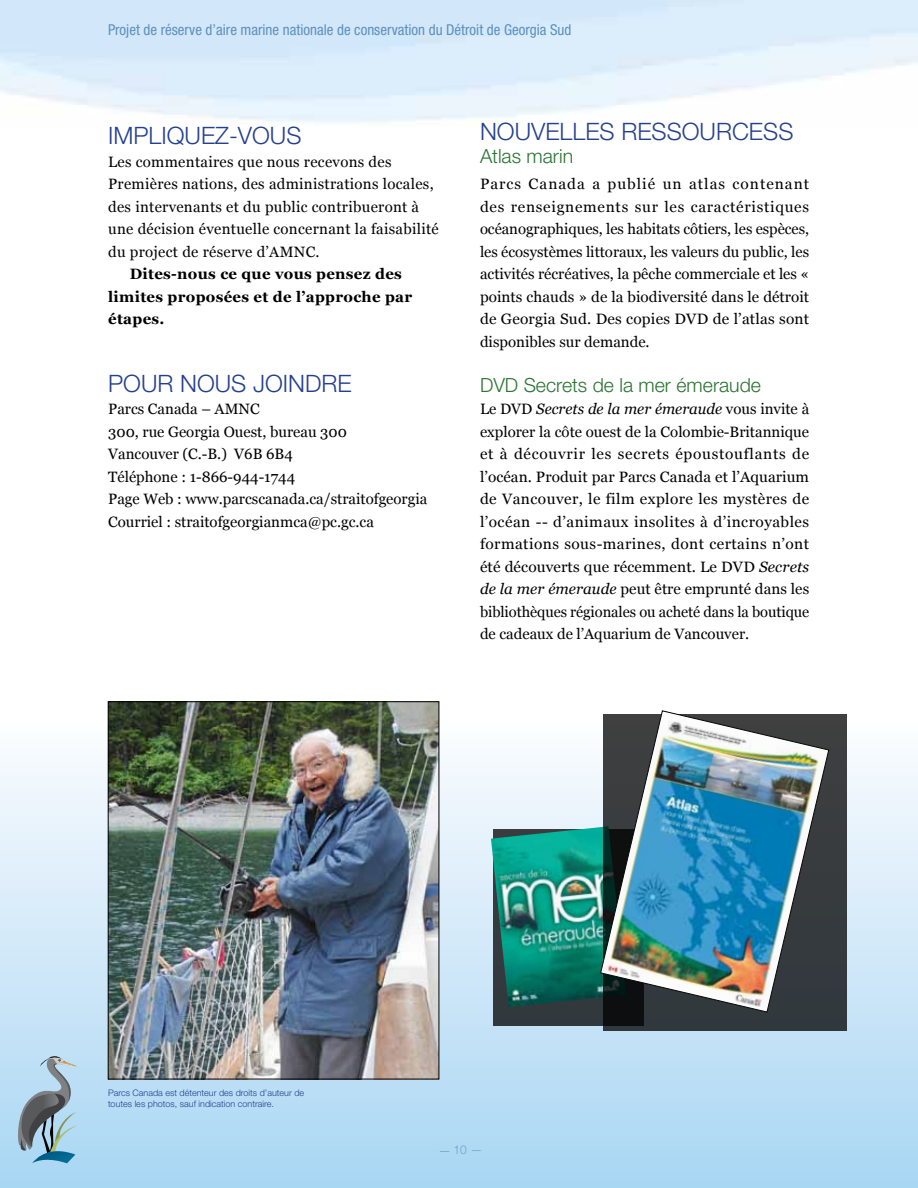
<style>
.page{position:relative;width:918px;height:1188px;background:#fff}
.page>*{position:absolute;margin:0;border:0;box-sizing:border-box;transform-origin:0 0}
.t1{font:300 24px "Helvetica Neue LT Std";color:#25408f}
.t2{font:300 19.5px "Helvetica Neue LT Std";color:#2b7434}
.t3{font:15px/22.5px "Georgia";color:#000;text-align:justify}
.t4{font:15px "Georgia";letter-spacing:.02em;color:#000}
.t5{font:condensed 15px "Helvetica Neue";color:#5d90bc}
.t6{font:700 15px "Georgia";letter-spacing:.02em;color:#000}
.t7{font:300 12px "Helvetica Neue LT Std";color:#759dc5}
.t8{font:300 9px/10.8px "Helvetica Neue LT Std";color:#25408f}
.s1{font-style:italic}
.s2{font-family:"Times";font-weight:400;color:#5d90bc}
</style>
<div class="page">
<svg style="left:0;top:721px;width:918px;height:467px;background:#c6e3f6"></svg>
<img style="left:110px;top:704px;width:327px;height:373px">
<div style="left:108px;top:702px;width:331px;height:377px;border:1px solid #000"></div>
<div style="left:494px;top:829px;width:150px;height:196px;background:#31393d"></div>
<img style="left:491px;top:826px;width:109px;height:181px">
<div style="left:604px;top:714px;width:243px;height:316px;background:#000;opacity:.75"></div>
<img style="left:600px;top:710px;width:229px;height:302px">
<svg style="left:16px;top:1056px;width:63px;height:107px;background:#92aebe"></svg>
<p class="t5" style="left:108px;top:21px;width:465px">Projet de réserve d’aire marine nationale de conservation du Détroit de Georgia Sud</p>
<h2 class="t1" style="left:108px;top:121px;width:195px">IMPLIQUEZ-VOUS</h2>
<p class="t4" style="left:108px;top:152px;width:285px">Les commentaires que nous recevons des</p>
<p class="t4" style="left:108px;top:175px;width:327px">Premières nations, des administrations locales,</p>
<p class="t4" style="left:108px;top:197px;width:313px">des intervenants et du public contribueront à</p>
<p class="t4" style="left:108px;top:220px;width:332px">une décision éventuelle concernant la faisabilité</p>
<p class="t4" style="left:108px;top:242px;width:213px">du project de réserve d’AMNC.</p>
<p class="t6" style="left:130px;top:264px;width:274px">Dites-nous ce que vous pensez des</p>
<p class="t6" style="left:108px;top:287px;width:306px">limites proposées et de l’approche par</p>
<p class="t6" style="left:108px;top:309px;width:58px">étapes.</p>
<h2 class="t1" style="left:108px;top:368px;width:245px">POUR NOUS JOINDRE</h2>
<p class="t3" style="left:108px;top:398px;width:321px;text-align:left">Parcs Canada – AMNC<br>300, rue Georgia Ouest, bureau 300<br>Vancouver (C.-B.) V6B 6B4<br>Téléphone : 1-866-944-1744<br>Page Web : www.parcscanada.ca/straitofgeorgia Courriel : straitofgeorgianmca@pc.gc.ca</p>
<h2 class="t1" style="left:480px;top:117px;width:315px">NOUVELLES RESSOURCESS</h2>
<p class="t2" style="left:480px;top:144px;width:95px">Atlas marin</p>
<p class="t3" style="left:480px;top:173px;width:331px">Parcs Canada a publié un atlas contenant des renseignements sur les caractéristiques océanographiques, les habitats côtiers, les espèces, les écosystèmes littoraux, les valeurs du public, les activités récréatives, la pêche commerciale et les « points chauds » de la biodiversité dans le détroit de Georgia Sud. Des copies DVD de l’atlas sont disponibles sur demande.</p>
<p class="t2" style="left:480px;top:373px;width:283px">DVD Secrets de la mer émeraude</p>
<p class="t3" style="left:480px;top:398px;width:331px">Le DVD <span class="s1">Secrets de la mer émeraude</span> vous invite à explorer la côte ouest de la Colombie-Britannique et à découvrir les secrets époustouflants de l’océan. Produit par Parcs Canada et l’Aquarium de Vancouver, le film explore les mystères de l’océan -- d’animaux insolites à d’incroyables formations sous-marines, dont certains n’ont été découverts que récemment. Le DVD <span class="s1">Secrets de la mer émeraude</span> peut être emprunté dans les bibliothèques régionales ou acheté dans la boutique de cadeaux de l’Aquarium de Vancouver.</p>
<p class="t8" style="left:108px;top:1087px;width:198px">Parcs Canada est détenteur des droits d’auteur de toutes les photos, sauf indication contraire.</p>
<p class="t7" style="left:439px;top:1142px;width:45px"><span class="s2">—</span> 10 —</p>
</div>
